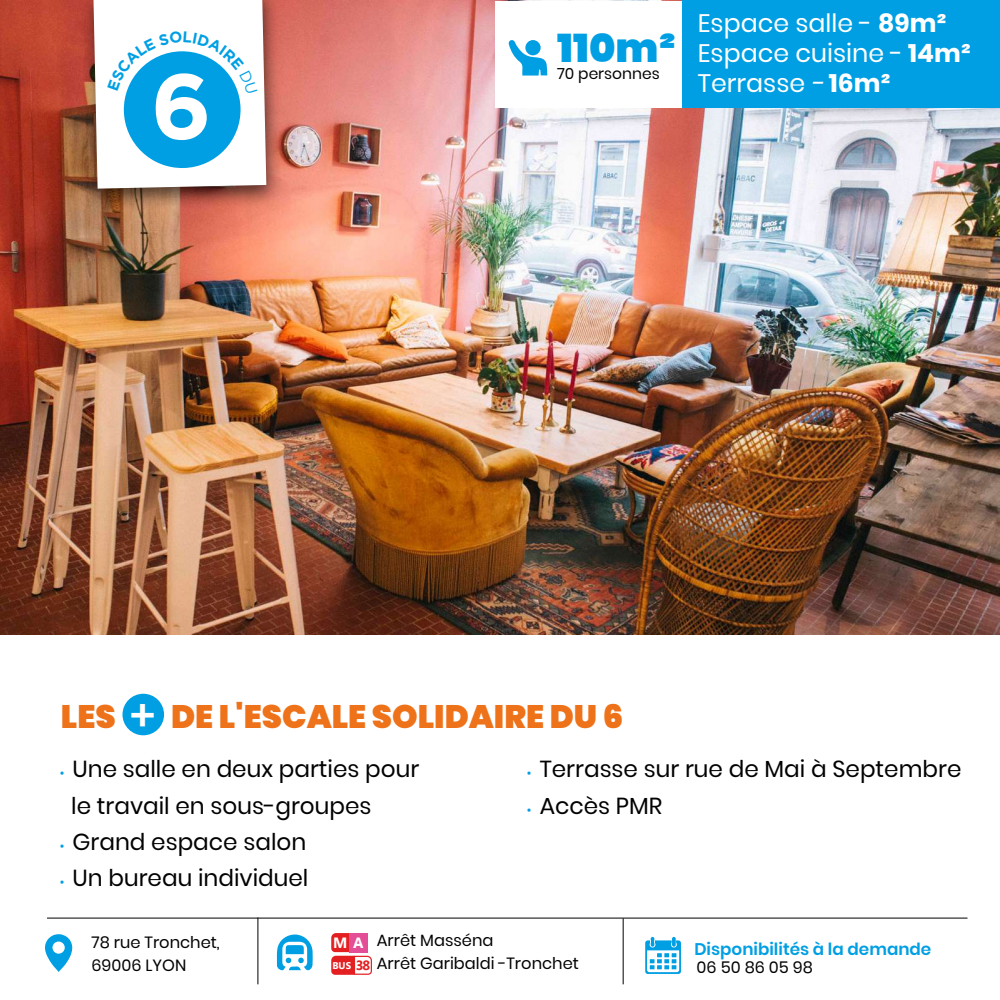
<style>
.page{position:relative;width:1000px;height:1000px;background:#fff}
.page>*{position:absolute;margin:0;border:0;box-sizing:border-box;transform-origin:0 0}
.t1{font:500 43.75px "Poppins";color:#fff}
.t2{font:900 40px "Poppins";color:#009fe3}
.t3{font:900 32.5px "Poppins";color:#ee7219}
.t4{font:25.25px/30px "Poppins";color:#fff}
.t5{font:23.12px/36.1px "Poppins";color:#020203}
.t6{font:600 16.88px "Poppins";color:#009fe3}
.t7{font:16.25px/23.1px "Poppins";color:#020203}
.t8{font:15.5px "Poppins";color:#020203}
.t9{font:700 14.88px "Microsoft New Tai Lue";color:#fff}
.t10{font:700 13.38px "Microsoft New Tai Lue";color:#e41f21}
.t11{font:700 9.75px "Microsoft New Tai Lue";color:#fff}
.s1{font-weight:700}
.s2{font-style:italic}
.s3{font-weight:600;font-size:11.62px;color:#009fe3}
</style>
<div class="page">
<img style="left:0;top:0;width:1000px;height:635px">
<svg style="left:45px;top:934px;width:27px;height:38px"></svg>
<hr style="left:47px;top:918px;width:921px;height:1px;background:#000">
<hr style="left:258px;top:918px;width:1px;height:66px;background:#000">
<hr style="left:623px;top:918px;width:1px;height:66px;background:#000">
<svg style="left:331px;top:933px;width:41px;height:42px"></svg>
<svg style="left:277px;top:934px;width:36px;height:37px"></svg>
<div style="left:683px;top:0;width:317px;height:108px;background:#009fe3"></div>
<div style="left:496px;top:1px;width:186px;height:107px;background:#fff"></div>
<svg style="left:508px;top:40px;width:39px;height:36px"></svg>
<div style="left:525px;top:40px;width:16px;height:15px;background:#009fe3;border-radius:50%"></div>
<svg style="left:645px;top:937px;width:36px;height:37px"></svg>
<div style="left:122px;top:694px;width:42px;height:41px;background:#009fe3;border-radius:50%"></div>
<div style="left:80px;top:0;width:203px;height:211px;background:#000;opacity:.62"></div>
<svg style="left:93px;top:0;width:173px;height:189px"></svg>
<h2 class="t2" style="left:557px;top:25px;width:120px">110m²</h2>
<p class="t8" style="left:557px;top:64px;width:104px">70 personnes</p>
<p class="t4" style="left:698px;top:8px;width:274px">Espace salle - <span class="s1">89m²<br></span>Espace cuisine - <span class="s1">14m²<br></span>Terrasse <span class="s2">-</span> <span class="s1">16m²</span></p>
<h3 class="t3" style="left:61px;top:697px;width:56px">LES</h3>
<h3 class="t3" style="left:171px;top:697px;width:454px">DE L'ESCALE SOLIDAIRE DU 6</h3>
<h1 class="t1" style="left:130px;top:690px;width:26px">+</h1>
<p class="t5" style="left:71px;top:751px;width:350px;text-indent:-11px"><span class="s3">•</span> Une salle en deux parties pour le travail en sous-groupes</p>
<p class="t5" style="left:60px;top:824px;width:248px"><span class="s3">•</span> Grand espace salon</p>
<p class="t5" style="left:60px;top:860px;width:250px"><span class="s3">•</span> Un bureau individuel</p>
<p class="t5" style="left:527px;top:751px;width:436px"><span class="s3">•</span> Terrasse sur rue de Mai à Septembre</p>
<p class="t5" style="left:527px;top:787px;width:137px"><span class="s3">•</span> Accès PMR</p>
<p class="t7" style="left:92px;top:931px;width:130px">78 rue Tronchet,<br>69006 LYON</p>
<p class="t7" style="left:377px;top:929px;width:204px">Arrêt Masséna<br>Arrêt Garibaldi -Tronchet</p>
<p class="t9" style="left:333px;top:934px;width:32px">M A</p>
<p class="t11" style="left:332px;top:960px;width:20px">BUS</p>
<p class="t10" style="left:356px;top:958px;width:16px">38</p>
<p class="t6" style="left:694px;top:939px;width:239px">Disponibilités à la demande</p>
<p class="t7" style="left:697px;top:956px;width:118px">06 50 86 05 98</p>
</div>
